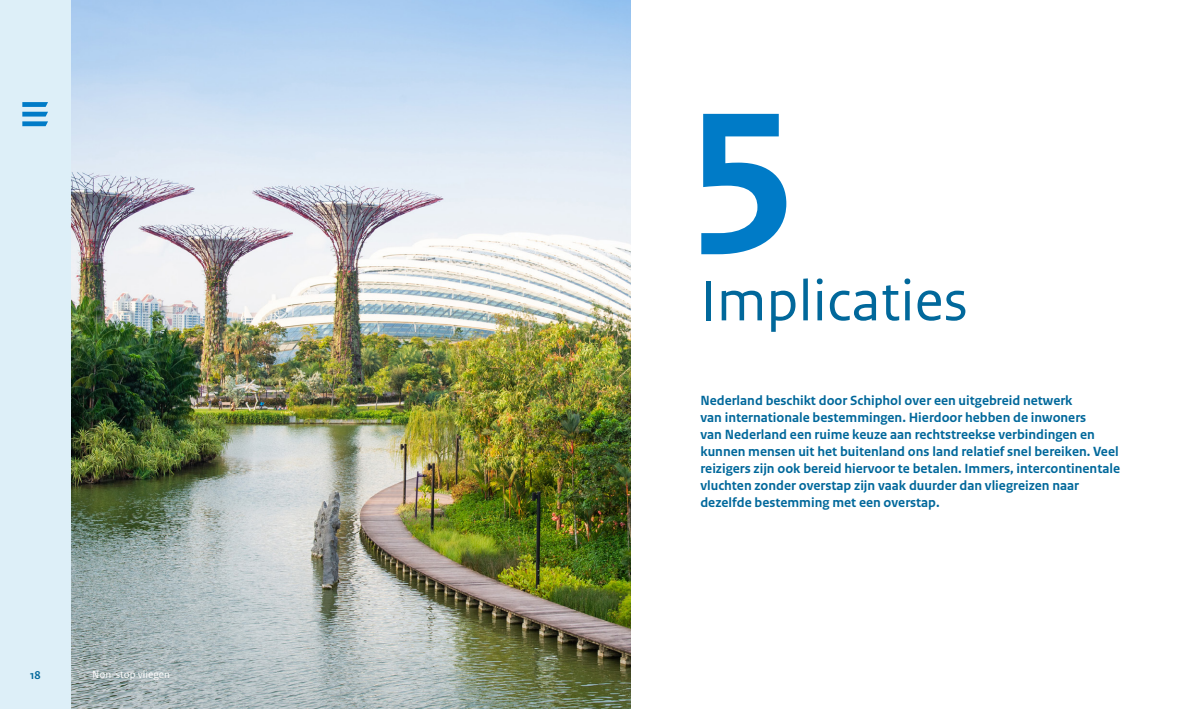
<style>
.page{position:relative;width:1191px;height:709px;background:#fff}
.page>*{position:absolute;margin:0;border:0;box-sizing:border-box;transform-origin:0 0}
.t1{font:700 211px "Rijksoverheid Sans Text";color:#007bc7}
.H2_Kop{font:60px "Rijksoverheid Sans Text";color:#01689b}
.P_Intro{font:700 14px/17px "Rijksoverheid Sans Text";color:#01689b}
.t2{font:700 12px "Rijksoverheid Sans Heading";color:#01689b}
.t3{font:11px "Rijksoverheid Sans Text";color:#fff}
</style>
<div class="page">
<img style="left:70px;top:0;width:560px;height:709px">
<div style="left:0;top:0;width:70px;height:709px;background:#ddeff8"></div>
<svg style="left:22px;top:102px;width:26px;height:24px"></svg>
<p class="t2" style="left:30px;top:668px;width:12px">18</p>
<p class="t3" style="left:92px;top:668px;width:79px">Non-stop vliegen</p>
<h1 class="t1" style="left:687px;top:64px;width:112px">5</h1>
<h2 class="H2_Kop" style="left:700px;top:266px;width:269px">Implicaties</h2>
<p class="P_Intro" style="left:700px;top:392px;width:421px">Nederland beschikt door Schiphol over een uitgebreid netwerk<br>van internationale bestemmingen. Hierdoor hebben de inwoners<br>van Nederland een ruime keuze aan rechtstreekse verbindingen en kunnen mensen uit het buitenland ons land relatief snel bereiken. Veel reizigers zijn ook bereid hiervoor te betalen. Immers, intercontinentale vluchten zonder overstap zijn vaak duurder dan vliegreizen naar dezelfde bestemming met een overstap.</p>
</div>
